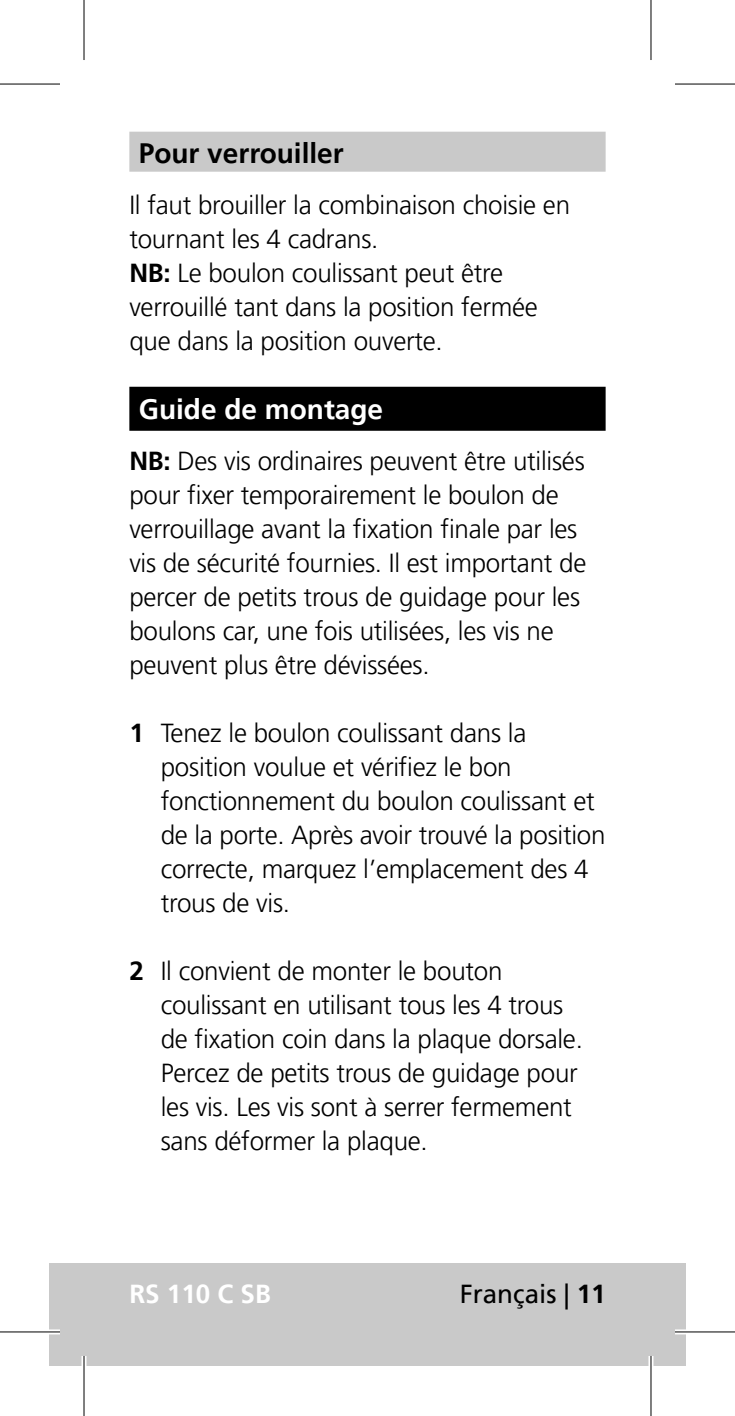
<style>
.page{position:relative;width:735px;height:1416px;background:#fff}
.page>*{position:absolute;margin:0;border:0;box-sizing:border-box;transform-origin:0 0}
._01_Headline{font:700 28px "Frutiger LT Pro";color:#000}
._01_Headline-2{font:700 28px "Frutiger LT Pro";color:#fff}
._02_Fließtext{font:300 26px/34px "Frutiger LT Pro";letter-spacing:-.01em;color:#000}
.t1{font:26px "Frutiger LT Pro";color:#000}
.t2{font:700 26px "Frutiger LT Pro";color:#fff}
.s1{font-weight:700}
</style>
<div class="page">
<div style="left:50px;top:1263px;width:635px;height:102px;background:#c9c9c9"></div>
<div style="left:129px;top:132px;width:477px;height:40px;background:#c9c9c9"></div>
<div style="left:129px;top:387px;width:477px;height:44px;background:#000"></div>
<svg style="left:0;top:1329px;width:60px;height:5px"></svg>
<svg style="left:675px;top:1329px;width:60px;height:5px"></svg>
<hr style="left:82px;top:1355px;width:4px;height:60px;background:#fff">
<div style="left:648px;top:1355px;width:5px;height:60px;background:#fff"></div>
<hr style="left:0;top:83px;width:60px;height:2px;background:#000">
<hr style="left:675px;top:83px;width:60px;height:2px;background:#000">
<hr style="left:0;top:1331px;width:60px;height:1px;background:#000">
<hr style="left:675px;top:1331px;width:60px;height:1px;background:#000">
<hr style="left:83px;top:0;width:2px;height:60px;background:#000">
<hr style="left:83px;top:1355px;width:2px;height:60px;background:#000">
<hr style="left:650px;top:0;width:2px;height:60px;background:#000">
<hr style="left:650px;top:1355px;width:2px;height:60px;background:#000">
<p class="_01_Headline" style="left:139px;top:137px;width:206px">Pour verrouiller</p>
<p class="_02_Fließtext" style="left:129px;top:189px;width:442px">Il faut brouiller la combinaison choisie en tournant les 4 cadrans.</p>
<p class="_02_Fließtext" style="left:129px;top:256px;width:410px"><span class="s1">NB:</span> Le boulon coulissant peut être verrouillé tant dans la position fermée que dans la position ouverte.</p>
<p class="_01_Headline-2" style="left:139px;top:392px;width:246px">Guide de montage</p>
<p class="_02_Fließtext" style="left:129px;top:443px;width:459px"><span class="s1">NB:</span> Des vis ordinaires peuvent être utilisés pour fixer temporairement le boulon de verrouillage avant la fixation finale par les vis de sécurité fournies. Il est important de percer de petits trous de guidage pour les boulons car, une fois utilisées, les vis ne peuvent plus être dévissées.</p>
<p class="_02_Fließtext" style="left:161px;top:715px;width:446px;text-indent:-31px"><span class="s1">1</span> Tenez le boulon coulissant dans la position voulue et vérifiez le bon fonctionnement du boulon coulissant et de la porte. Après avoir trouvé la position correcte, marquez l’emplacement des 4 trous de vis.</p>
<p class="_02_Fließtext" style="left:161px;top:953px;width:424px;text-indent:-31px"><span class="s1">2</span> Il convient de monter le bouton coulissant en utilisant tous les 4 trous de fixation coin dans la plaque dorsale.<br>Percez de petits trous de guidage pour les vis. Les vis sont à serrer fermement sans déformer la plaque.</p>
<p class="t2" style="left:129px;top:1278px;width:143px">RS 110 C SB</p>
<p class="t1" style="left:460px;top:1278px;width:147px">Français | <span class="s1">11</span></p>
</div>
